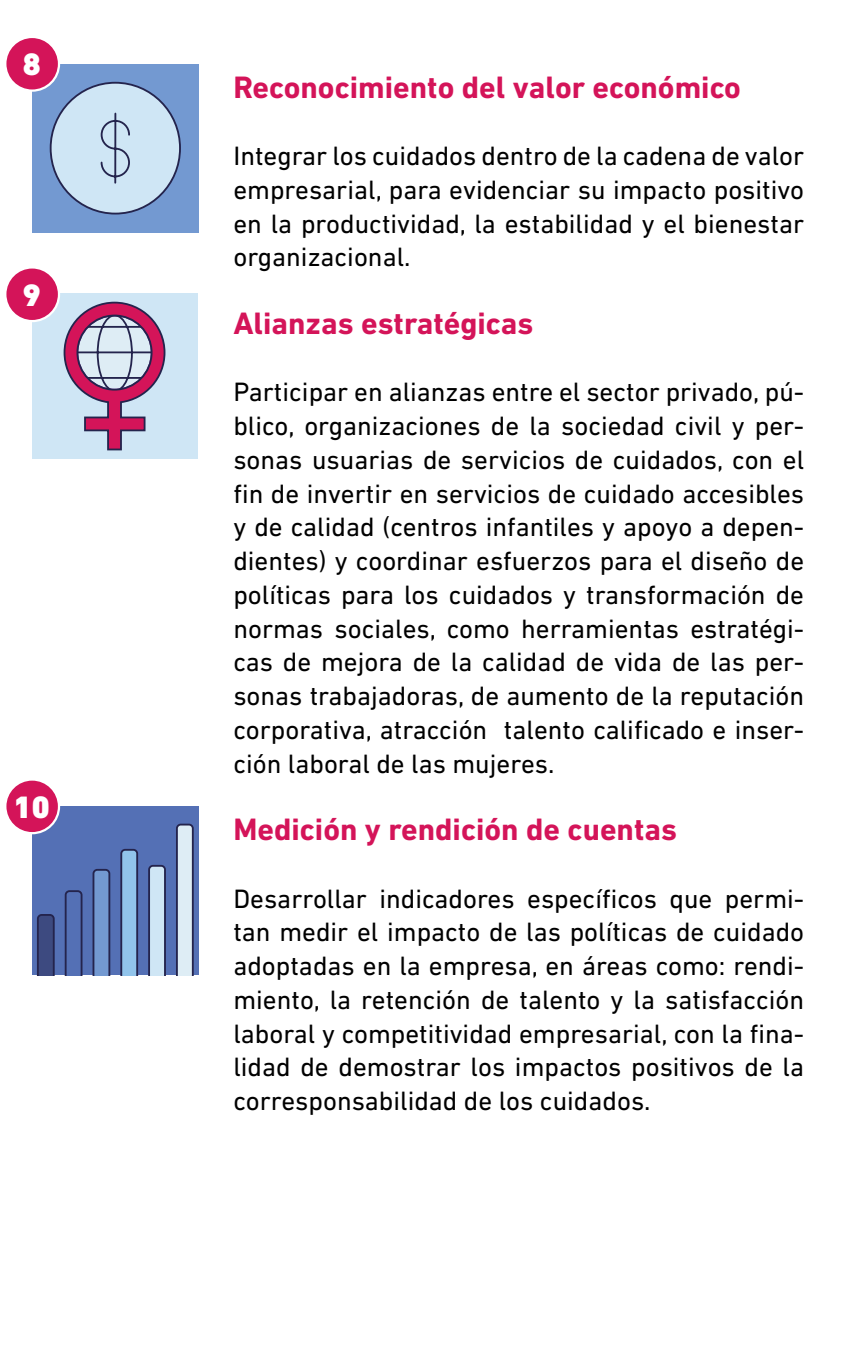
<style>
.page{position:relative;width:868px;height:1365px;background:#fff}
.page>*{position:absolute;margin:0;border:0;box-sizing:border-box;transform-origin:0 0}
.t1{font:700 31.5px "DIN Next LT Pro";color:#d41459}
.t2{font:900 31.5px "DIN Next LT Pro";color:#fff}
.t3{font:27px/33.8px "DIN Next LT Pro";color:#000;text-align:justify}
</style>
<div class="page">
<div style="left:32px;top:806px;width:167px;height:169px;background:#5470b5"></div>
<svg style="left:37px;top:914px;width:18px;height:61px"></svg>
<svg style="left:65px;top:890px;width:17px;height:85px"></svg>
<svg style="left:92px;top:869px;width:18px;height:106px;background:#627fb5"></svg>
<svg style="left:120px;top:849px;width:18px;height:126px;background:#78a0c8"></svg>
<svg style="left:148px;top:865px;width:18px;height:110px;background:#a7b9cf"></svg>
<svg style="left:176px;top:824px;width:18px;height:151px;background:#b3bfd0"></svg>
<div style="left:32px;top:64px;width:167px;height:169px;background:#7399d1"></div>
<div style="left:51px;top:83px;width:129px;height:131px;background:#cfe6f5;border-radius:50%"></div>
<svg style="left:100px;top:112px;width:30px;height:72px"></svg>
<div style="left:32px;top:293px;width:165px;height:166px;background:#cfe6f5"></div>
<svg style="left:63px;top:301px;width:103px;height:150px"></svg>
<div style="left:5px;top:37px;width:54px;height:54px;background:#d41459;border-radius:50%"></div>
<div style="left:4px;top:36px;width:56px;height:56px;border:2px solid #fff;border-radius:50%"></div>
<div style="left:5px;top:267px;width:54px;height:54px;background:#d41459;border-radius:50%"></div>
<div style="left:4px;top:266px;width:56px;height:56px;border:2px solid #fff;border-radius:50%"></div>
<div style="left:5px;top:779px;width:54px;height:54px;background:#d41459;border-radius:50%"></div>
<div style="left:4px;top:778px;width:56px;height:56px;border:2px solid #fff;border-radius:50%"></div>
<p class="t2" style="left:23px;top:46px;width:19px">8</p>
<p class="t2" style="left:23px;top:276px;width:19px">9</p>
<p class="t2" style="left:14px;top:788px;width:37px">10</p>
<p class="t1" style="left:233px;top:68px;width:509px">Reconocimiento del valor económico</p>
<p class="t3" style="left:233px;top:139px;width:572px">Integrar los cuidados dentro de la cadena de valor empresarial, para evidenciar su impacto positivo en la productividad, la estabilidad y el bienestar organizacional.</p>
<p class="t1" style="left:233px;top:305px;width:301px">Alianzas estratégicas</p>
<p class="t3" style="left:233px;top:375px;width:572px">Participar en alianzas entre el sector privado, pú&shy;blico, organizaciones de la sociedad civil y per&shy;sonas usuarias de servicios de cuidados, con el fin de invertir en servicios de cuidado accesibles y de calidad (centros infantiles y apoyo a depen&shy;dientes) y coordinar esfuerzos para el diseño de políticas para los cuidados y transformación de normas sociales, como herramientas estratégi&shy;cas de mejora de la calidad de vida de las per&shy;sonas trabajadoras, de aumento de la reputación corporativa, atracción talento calificado e inser&shy;ción laboral de las mujeres.</p>
<p class="t1" style="left:233px;top:811px;width:445px">Medición y rendición de cuentas</p>
<p class="t3" style="left:233px;top:881px;width:572px">Desarrollar indicadores específicos que permi&shy;tan medir el impacto de las políticas de cuidado adoptadas en la empresa, en áreas como: rendi&shy;miento, la retención de talento y la satisfacción laboral y competitividad empresarial, con la fina&shy;lidad de demostrar los impactos positivos de la corresponsabilidad de los cuidados.</p>
</div>
